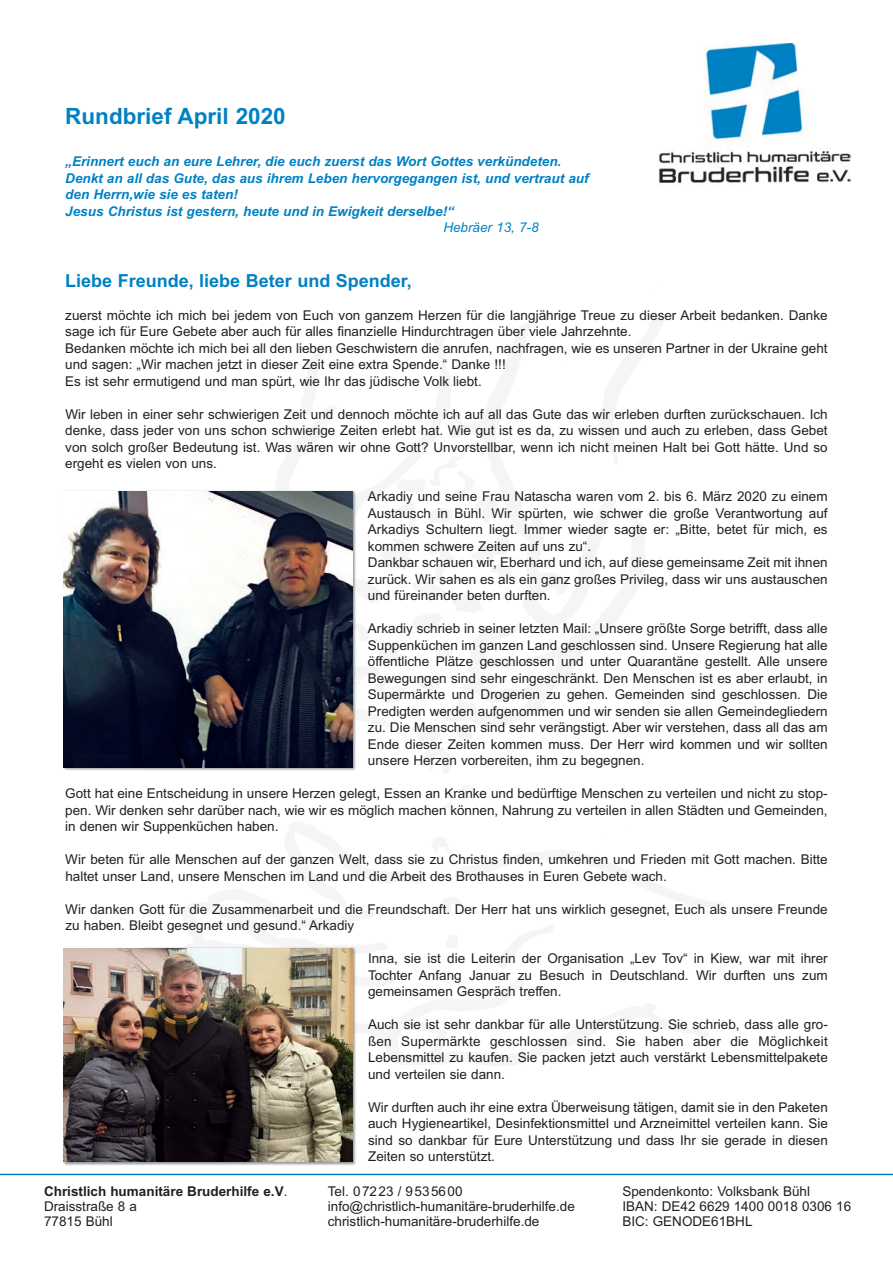
<style>
.page{position:relative;width:893px;height:1263px;background:#fff}
.page>*{position:absolute;margin:0;border:0;box-sizing:border-box;transform-origin:0 0}
.t1{font:700 22.5px "Arial";color:#0081c4}
.t2{font:700 18px "Arial";color:#0081c4}
.t3{font:13.5px/16.5px "Arial";color:#231f20}
.t4{font:italic 700 13.5px/16.5px "Arial";color:#0081c4}
.t5{font:700 13.5px/15px "Arial";color:#231f20}
.t6{font:italic 13.5px "Arial";color:#0081c4}
.s1{font-weight:400}
</style>
<div class="page">
<img style="left:658px;top:43px;width:193px;height:140px">
<hr style="left:0;top:1174px;width:893px;height:1px;background:#0081c4">
<img style="left:63px;top:488px;width:298px;height:283px">
<img style="left:64px;top:491px;width:289px;height:276px">
<img style="left:63px;top:945px;width:294px;height:221px">
<img style="left:64px;top:949px;width:289px;height:212px">
<h1 class="t1" style="left:65px;top:103px;width:222px">Rundbrief April 2020</h1>
<p class="t4" style="left:65px;top:153px;width:525px">„Erinnert euch an eure Lehrer, die euch zuerst das Wort Gottes verkündeten.<br>Denkt an all das Gute, das aus ihrem Leben hervorgegangen ist, und vertraut auf den Herrn,wie sie es taten!<br>Jesus Christus ist gestern, heute und in Ewigkeit derselbe!“</p>
<p class="t6" style="left:443px;top:220px;width:97px">Hebräer 13, 7-8</p>
<h2 class="t2" style="left:65px;top:270px;width:348px">Liebe Freunde, liebe Beter und Spender,</h2>
<p class="t3" style="left:65px;top:307px;width:764px">zuerst möchte ich mich bei jedem von Euch von ganzem Herzen für die langjährige Treue zu dieser Arbeit bedanken. Danke sage ich für Eure Gebete aber auch für alles finanzielle Hindurchtragen über viele Jahrzehnte.<br>Bedanken möchte ich mich bei all den lieben Geschwistern die anrufen, nachfragen, wie es unseren Partner in der Ukraine geht und sagen: „Wir machen jetzt in dieser Zeit eine extra Spende.“ Danke !!!<br>Es ist sehr ermutigend und man spürt, wie Ihr das jüdische Volk liebt.</p>
<p class="t3" style="left:65px;top:406px;width:764px;text-align:justify">Wir leben in einer sehr schwierigen Zeit und dennoch möchte ich auf all das Gute das wir erleben durften zurückschauen. Ich denke, dass jeder von uns schon schwierige Zeiten erlebt hat. Wie gut ist es da, zu wissen und auch zu erleben, dass Gebet von solch großer Bedeutung ist. Was wären wir ohne Gott? Unvorstellbar, wenn ich nicht meinen Halt bei Gott hätte. Und so ergeht es vielen von uns.</p>
<p class="t3" style="left:368px;top:488px;width:461px">Arkadiy und seine Frau Natascha waren vom 2. bis 6. März 2020 zu einem Austausch in Bühl. Wir spürten, wie schwer die große Verantwortung auf Arkadiys Schultern liegt. Immer wieder sagte er: „Bitte, betet für mich, es kommen schwere Zeiten auf uns zu“.<br>Dankbar schauen wir, Eberhard und ich, auf diese gemeinsame Zeit mit ihnen zurück. Wir sahen es als ein ganz großes Privileg, dass wir uns austauschen und füreinander beten durften.</p>
<p class="t3" style="left:368px;top:620px;width:461px;text-align:justify">Arkadiy schrieb in seiner letzten Mail: „Unsere größte Sorge betrifft, dass alle Suppenküchen im ganzen Land geschlossen sind. Unsere Regierung hat alle öffentliche Plätze geschlossen und unter Quarantäne gestellt. Alle unsere Bewegungen sind sehr eingeschränkt. Den Menschen ist es aber erlaubt, in Supermärkte und Drogerien zu gehen. Gemeinden sind geschlossen. Die Predigten werden aufgenommen und wir senden sie allen Gemeindegliedern zu. Die Menschen sind sehr verängstigt. Aber wir verstehen, dass all das am Ende dieser Zeiten kommen muss. Der Herr wird kommen und wir sollten unsere Herzen vorbereiten, ihm zu begegnen.</p>
<p class="t3" style="left:65px;top:785px;width:764px;text-align:justify">Gott hat eine Entscheidung in unsere Herzen gelegt, Essen an Kranke und bedürftige Menschen zu verteilen und nicht zu stop&shy;pen. Wir denken sehr darüber nach, wie wir es möglich machen können, Nahrung zu verteilen in allen Städten und Gemeinden, in denen wir Suppenküchen haben.</p>
<p class="t3" style="left:65px;top:851px;width:764px">Wir beten für alle Menschen auf der ganzen Welt, dass sie zu Christus finden, umkehren und Frieden mit Gott machen. Bitte haltet unser Land, unsere Menschen im Land und die Arbeit des Brothauses in Euren Gebete wach.</p>
<p class="t3" style="left:65px;top:901px;width:764px">Wir danken Gott für die Zusammenarbeit und die Freundschaft. Der Herr hat uns wirklich gesegnet, Euch als unsere Freunde zu haben. Bleibt gesegnet und gesund.“ Arkadiy</p>
<p class="t3" style="left:368px;top:950px;width:461px;text-align:justify">Inna, sie ist die Leiterin der Organisation „Lev Tov“ in Kiew, war mit ihrer Tochter Anfang Januar zu Besuch in Deutschland. Wir durften uns zum gemeinsamen Gespräch treffen.</p>
<p class="t3" style="left:368px;top:1016px;width:461px;text-align:justify">Auch sie ist sehr dankbar für alle Unterstützung. Sie schrieb, dass alle gro&shy;ßen Supermärkte geschlossen sind. Sie haben aber die Möglichkeit Lebensmittel zu kaufen. Sie packen jetzt auch verstärkt Lebensmittelpakete und verteilen sie dann.</p>
<p class="t3" style="left:368px;top:1099px;width:461px;text-align:justify">Wir durften auch ihr eine extra Überweisung tätigen, damit sie in den Paketen auch Hygieneartikel, Desinfektionsmittel und Arzneimittel verteilen kann. Sie sind so dankbar für Eure Unterstützung und dass Ihr sie gerade in diesen Zeiten so unterstützt.</p>
<p class="t5" style="left:44px;top:1184px;width:245px">Christlich humanitäre Bruderhilfe e.V<span class="s1">.<br>Draisstraße 8 a<br>77815 Bühl</span></p>
<p class="t3" style="left:328px;top:1184px;width:249px;line-height:15px">Tel. 07223 / 9535600 info@christlich-humanitäre-bruderhilfe.de christlich-humanitäre-bruderhilfe.de</p>
<p class="t3" style="left:622px;top:1184px;width:230px;line-height:15px">Spendenkonto: Volksbank Bühl<br>IBAN: DE42 6629 1400 0018 0306 16<br>BIC: GENODE61BHL</p>
</div>
